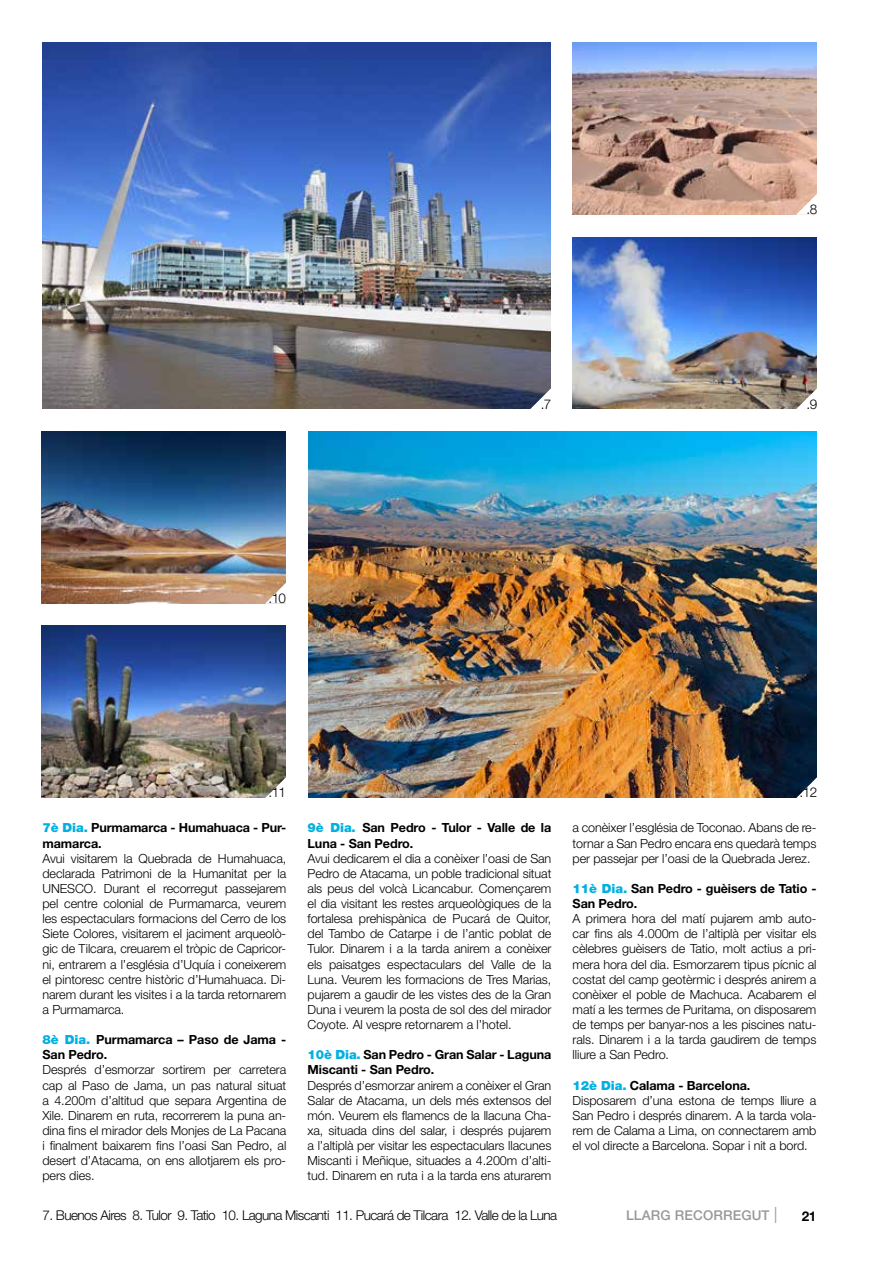
<style>
.page{position:relative;width:893px;height:1263px;background:#fff}
.page>*{position:absolute;margin:0;border:0;box-sizing:border-box;transform-origin:0 0}
.t1{font:300 13.5px "Helvetica Neue LT Std";letter-spacing:-.04em;color:#000}
.t2{font:500 13.5px "Helvetica Neue LT Std";letter-spacing:.01em;color:#98989a}
.t3{font:300 12.6px/15.1px "Helvetica Neue LT Std";letter-spacing:-.01em;color:#000;text-align:justify}
.t4{font:700 12.6px/15.1px "Helvetica Neue LT Std";letter-spacing:-.01em;color:#000}
.s1{font-weight:900;color:#00b0e1}
.s2{font-weight:700}
.s3{font-weight:100;font-size:22.5px}
.s4{font-weight:700;color:#000}
</style>
<div class="page">
<img style="left:309px;top:431px;width:508px;height:366px">
<img style="left:43px;top:43px;width:508px;height:365px">
<img style="left:42px;top:626px;width:243px;height:171px">
<img style="left:573px;top:237px;width:243px;height:171px">
<img style="left:42px;top:431px;width:243px;height:172px">
<img style="left:573px;top:43px;width:243px;height:171px">
<svg style="left:796px;top:775px;width:21px;height:23px"></svg>
<svg style="left:265px;top:775px;width:21px;height:23px"></svg>
<svg style="left:796px;top:386px;width:21px;height:23px"></svg>
<svg style="left:265px;top:581px;width:21px;height:23px"></svg>
<svg style="left:796px;top:192px;width:21px;height:23px"></svg>
<svg style="left:530px;top:386px;width:21px;height:23px"></svg>
<p class="t1" style="left:268px;top:590px;width:19px">.10</p>
<p class="t1" style="left:541px;top:395px;width:12px">.7</p>
<p class="t1" style="left:806px;top:201px;width:12px">.8</p>
<p class="t1" style="left:806px;top:395px;width:12px">.9</p>
<p class="t1" style="left:268px;top:784px;width:19px">.11</p>
<p class="t1" style="left:799px;top:784px;width:19px">.12</p>
<p class="t4" style="left:43px;top:820px;width:245px"><span class="s1">7è Dia.</span> Purmamarca - Humahuaca - Pur&shy;mamarca.</p>
<p class="t3" style="left:43px;top:850px;width:245px">Avui visitarem la Quebrada de Humahuaca, declarada Patrimoni de la Humanitat per la UNESCO. Durant el recorregut passejarem pel centre colonial de Purmamarca, veurem les espectaculars formacions del Cerro de los Siete Colores, visitarem el jaciment arqueolò&shy;gic de Tilcara, creuarem el tròpic de Capricor&shy;ni, entrarem a l’església d’Uquía i coneixerem el pintoresc centre històric d’Humahuaca. Di&shy;narem durant les visites i a la tarda retornarem a Purmamarca.</p>
<p class="t4" style="left:43px;top:1032px;width:245px"><span class="s1">8è Dia.</span> Purmamarca – Paso de Jama -<br>San Pedro.</p>
<p class="t3" style="left:43px;top:1062px;width:245px">Després d’esmorzar sortirem per carretera cap al Paso de Jama, un pas natural situat a 4.200m d’altitud que separa Argentina de Xile. Dinarem en ruta, recorrerem la puna an&shy;dina fins el mirador dels Monjes de La Pacana i finalment baixarem fins l’oasi San Pedro, al desert d’Atacama, on ens allotjarem els pro&shy;pers dies.</p>
<p class="t4" style="left:308px;top:820px;width:245px"><span class="s1">9è Dia.</span> San Pedro - Tulor - Valle de la<br>Luna - San Pedro.</p>
<p class="t3" style="left:308px;top:850px;width:245px">Avui dedicarem el dia a conèixer l’oasi de San Pedro de Atacama, un poble tradicional situat als peus del volcà Licancabur. Començarem el dia visitant les restes arqueològiques de la fortalesa prehispànica de Pucará de Quitor, del Tambo de Catarpe i de l’antic poblat de Tulor. Dinarem i a la tarda anirem a conèixer els paisatges espectaculars del Valle de la Luna. Veurem les formacions de Tres Marias, pujarem a gaudir de les vistes des de la Gran Duna i veurem la posta de sol des del mirador Coyote. Al vespre retornarem a l’hotel.</p>
<p class="t4" style="left:308px;top:1047px;width:245px"><span class="s1">10è Dia.</span> San Pedro - Gran Salar - Laguna<br>Miscanti - San Pedro.</p>
<p class="t3" style="left:308px;top:1077px;width:245px">Després d’esmorzar anirem a conèixer el Gran Salar de Atacama, un dels més extensos del món. Veurem els flamencs de la llacuna Cha&shy;xa, situada dins del salar, i després pujarem a l’altiplà per visitar les espectaculars llacunes Miscanti i Meñique, situades a 4.200m d’alti&shy;tud. Dinarem en ruta i a la tarda ens aturarem</p>
<p class="t1" style="left:43px;top:1207px;width:516px">7. Buenos Aires 8. Tulor 9. Tatio 10. Laguna Miscanti 11. Pucará de Tilcara 12. Valle de la Luna</p>
<p class="t3" style="left:573px;top:820px;width:245px">a conèixer l’església de Toconao. Abans de re&shy;tornar a San Pedro encara ens quedarà temps per passejar per l’oasi de la Quebrada Jerez.</p>
<p class="t4" style="left:573px;top:881px;width:245px"><span class="s1">11è Dia.</span> San Pedro - guèisers de Tatio -<br>San Pedro.</p>
<p class="t3" style="left:573px;top:911px;width:245px">A primera hora del matí pujarem amb auto&shy;car fins als 4.000m de l’altiplà per visitar els cèlebres guèisers de Tatio, molt actius a pri&shy;mera hora del dia. Esmorzarem tipus pícnic al costat del camp geotèrmic i després anirem a conèixer el poble de Machuca. Acabarem el matí a les termes de Puritama, on disposarem de temps per banyar-nos a les piscines natu&shy;rals. Dinarem i a la tarda gaudirem de temps lliure a San Pedro.</p>
<p class="t3" style="left:573px;top:1077px;width:245px;text-align:left"><span class="s1">12è Dia.</span> <span class="s2">Calama - Barcelona.<br></span>Disposarem d’una estona de temps lliure a San Pedro i després dinarem. A la tarda vola&shy;rem de Calama a Lima, on connectarem amb el vol directe a Barcelona. Sopar i nit a bord.</p>
<p class="t2" style="left:626px;top:1207px;width:192px">LLARG RECORREGUT <span class="s3">I</span> <span class="s4">21</span></p>
</div>
